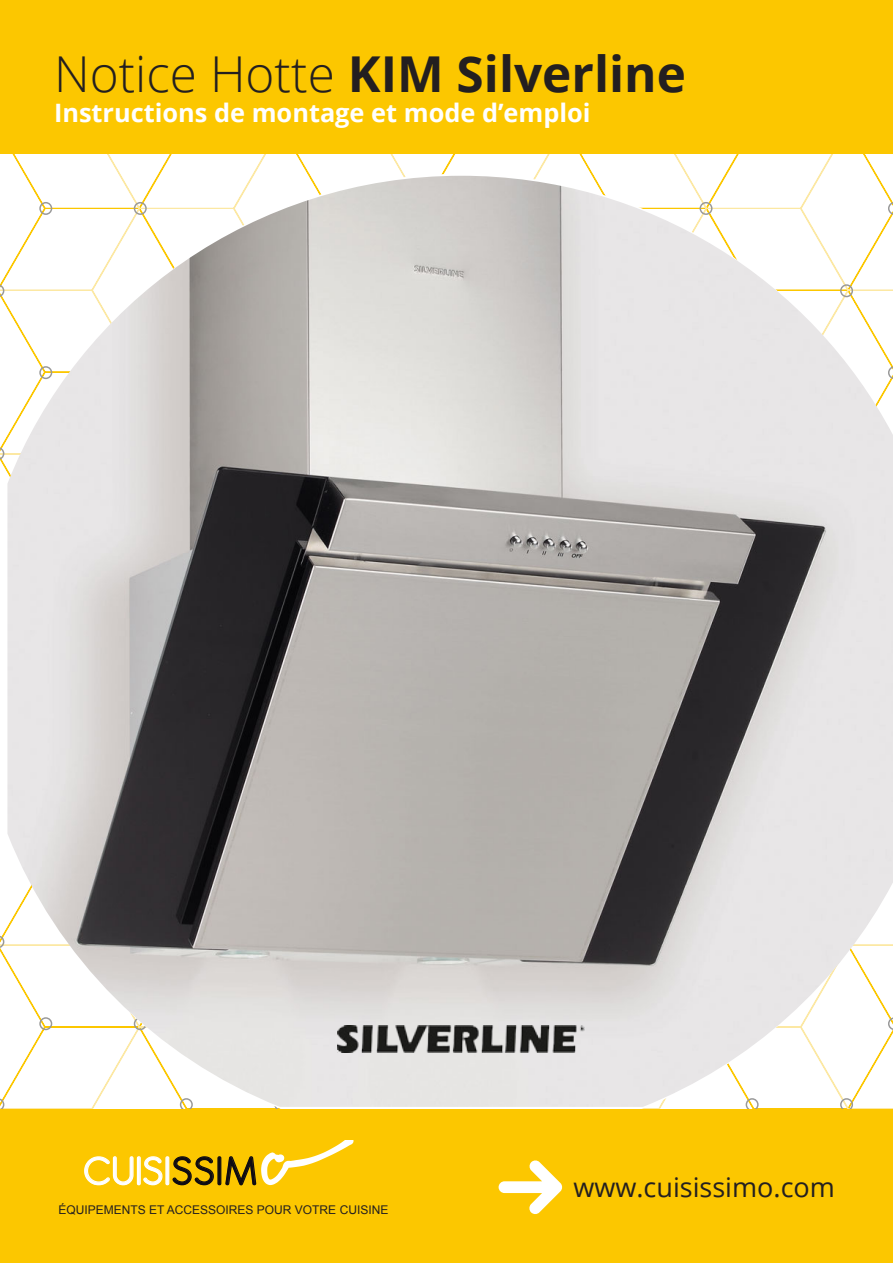
<style>
.page{position:relative;width:893px;height:1263px;background:#fff}
.page>*{position:absolute;margin:0;border:0;box-sizing:border-box;transform-origin:0 0}
.t1{font:700 49.5px "Open Sans";color:#231f20}
.t2{font:43.8px "Antipasto";letter-spacing:.05em;color:#fff}
.t3{font:27px "Open Sans";color:#231f20}
.t4{font:700 25.35px "Open Sans";color:#fff}
.t5{font:12px "Arial";color:#231f20}
.s1{font-weight:300}
.s2{color:#0f0b13}
</style>
<div class="page">
<img style="left:7px;top:176px;width:886px;height:931px">
<div style="left:0;top:1110px;width:893px;height:153px;background:#fcc700"></div>
<div style="left:0;top:0;width:893px;height:153px;background:#fcc700"></div>
<img style="left:338px;top:1025px;width:247px;height:28px">
<svg style="left:84px;top:1140px;width:270px;height:46px"></svg>
<svg style="left:499px;top:1160px;width:64px;height:54px"></svg>
<p class="t1" style="left:54px;top:39px;width:633px"><span class="s1">Notice Hotte</span> KIM Silverline</p>
<p class="t4" style="left:54px;top:95px;width:538px">Instructions de montage et mode d’emploi</p>
<p class="t2" style="left:84px;top:1145px;width:174px">CUISI<span class="s2">SSIM</span></p>
<p class="t5" style="left:58px;top:1202px;width:331px">ÉQUIPEMENTS ET ACCESSOIRES POUR VOTRE CUISINE</p>
<p class="t3" style="left:573px;top:1169px;width:263px">www.cuisissimo.com</p>
</div>
